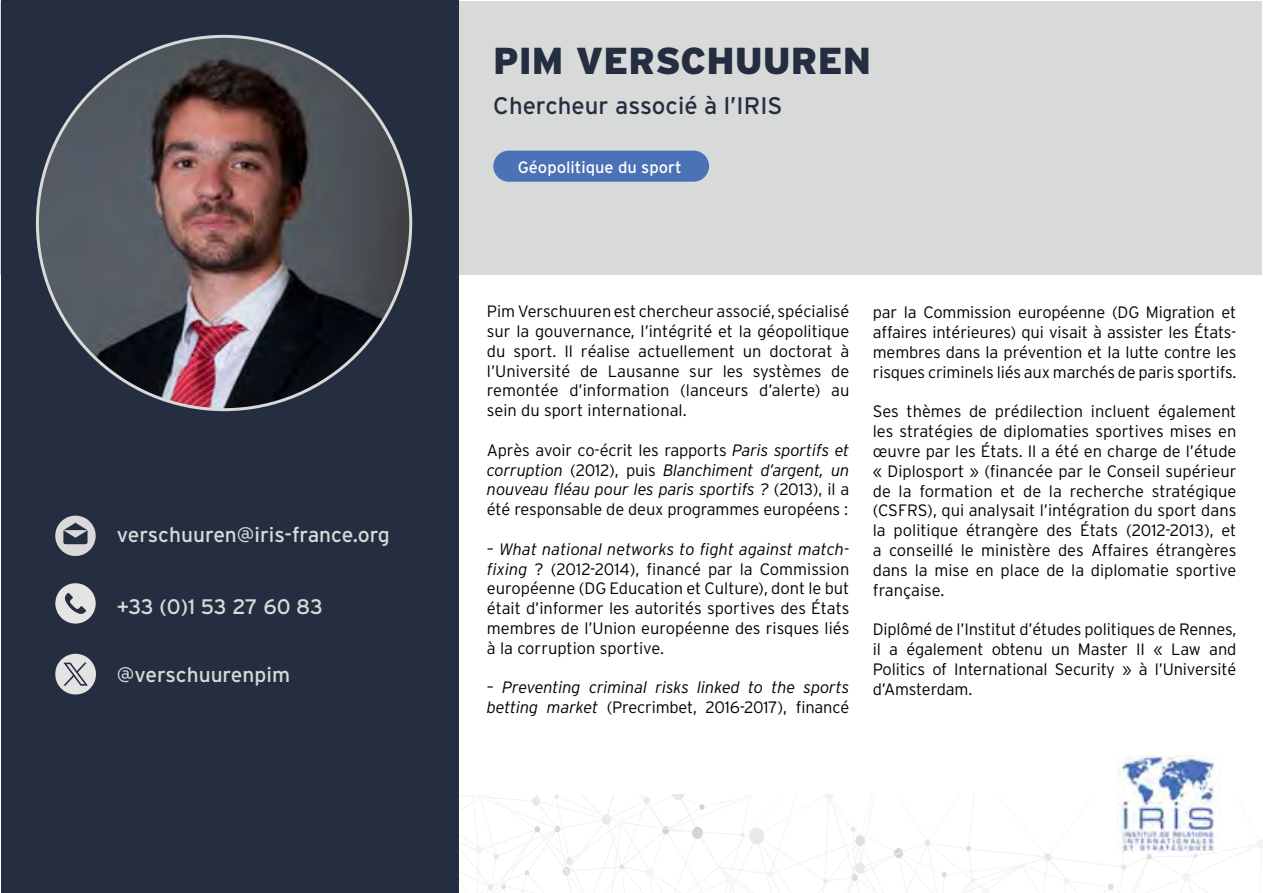
<style>
.page{position:relative;width:1263px;height:893px;background:#fff}
.page>*{position:absolute;margin:0;border:0;box-sizing:border-box;transform-origin:0 0}
.t1{font:900 37.5px "Interstate";color:#252d40}
.t2{font:24px "Interstate";color:#252d40}
.t3{font:21px "Interstate";color:#d8dad9}
.t4{font:300 16.5px/19.8px "Interstate";letter-spacing:-.01em;color:#020203;text-align:justify}
.t5{font:italic 300 16.5px/19.8px "Interstate";letter-spacing:-.01em;color:#020203}
.t6{font:16.5px "Interstate";color:#fff}
.s1{font-style:italic}
.s2{font-style:normal}
</style>
<div class="page">
<div style="left:1px;top:1px;width:1261px;height:273px;background:#d8dad9"></div>
<div style="left:1px;top:0;width:457px;height:892px;background:#252d40"></div>
<svg style="left:459px;top:794px;width:804px;height:99px"></svg>
<img style="left:1117px;top:755px;width:103px;height:96px">
<img style="left:37px;top:36px;width:374px;height:374px;border-radius:187px">
<svg style="left:55px;top:583px;width:41px;height:41px"></svg>
<svg style="left:55px;top:516px;width:41px;height:40px"></svg>
<div style="left:493px;top:151px;width:216px;height:31px;background:#4b71b6;border-radius:16px"></div>
<svg style="left:55px;top:654px;width:41px;height:41px"></svg>
<p class="t3" style="left:117px;top:523px;width:274px">verschuuren@iris-france.org</p>
<p class="t3" style="left:117px;top:594px;width:208px">+33 (0)1 53 27 60 83</p>
<p class="t3" style="left:117px;top:663px;width:175px">@verschuurenpim</p>
<h1 class="t1" style="left:493px;top:39px;width:379px">PIM VERSCHUUREN</h1>
<h2 class="t2" style="left:493px;top:92px;width:291px">Chercheur associé à l’IRIS</h2>
<p class="t6" style="left:518px;top:158px;width:166px">Géopolitique du sport</p>
<p class="t4" style="left:487px;top:301px;width:364px">Pim Verschuuren est chercheur associé, spécialisé sur la gouvernance, l’intégrité et la géopolitique du sport. Il réalise actuellement un doctorat à l’Université de Lausanne sur les systèmes de remontée d’information (lanceurs d’alerte) au sein du sport international.</p>
<p class="t4" style="left:487px;top:440px;width:364px">Après avoir co-écrit les rapports <span class="s1">Paris sportifs et corruption</span> (2012), puis <span class="s1">Blanchiment d’argent, un nouveau fléau pour les paris sportifs ?</span> (2013), il a été responsable de deux programmes européens :</p>
<p class="t4" style="left:487px;top:539px;width:364px">– <span class="s1">What national networks to fight against match&shy;fixing</span> ? (2012-2014), financé par la Commission européenne (DG Education et Culture), dont le but était d’informer les autorités sportives des États membres de l’Union européenne des risques liés à la corruption sportive.</p>
<p class="t5" style="left:487px;top:678px;width:364px"><span class="s2">–</span> Preventing criminal risks linked to the sports betting market <span class="s2">(Precrimbet, 2016-2017), financé</span></p>
<p class="t4" style="left:873px;top:302px;width:365px">par la Commission européenne (DG Migration et affaires intérieures) qui visait à assister les États&shy;membres dans la prévention et la lutte contre les risques criminels liés aux marchés de paris sportifs.</p>
<p class="t4" style="left:873px;top:401px;width:365px">Ses thèmes de prédilection incluent également les stratégies de diplomaties sportives mises en œuvre par les États. Il a été en charge de l’étude « Diplosport » (financée par le Conseil supérieur de la formation et de la recherche stratégique (CSFRS), qui analysait l’intégration du sport dans la politique étrangère des États (2012-2013), et a conseillé le ministère des Affaires étrangères dans la mise en place de la diplomatie sportive française.</p>
<p class="t4" style="left:873px;top:619px;width:365px">Diplômé de l’Institut d’études politiques de Rennes, il a également obtenu un Master II « Law and Politics of International Security » à l’Université d’Amsterdam.</p>
</div>
